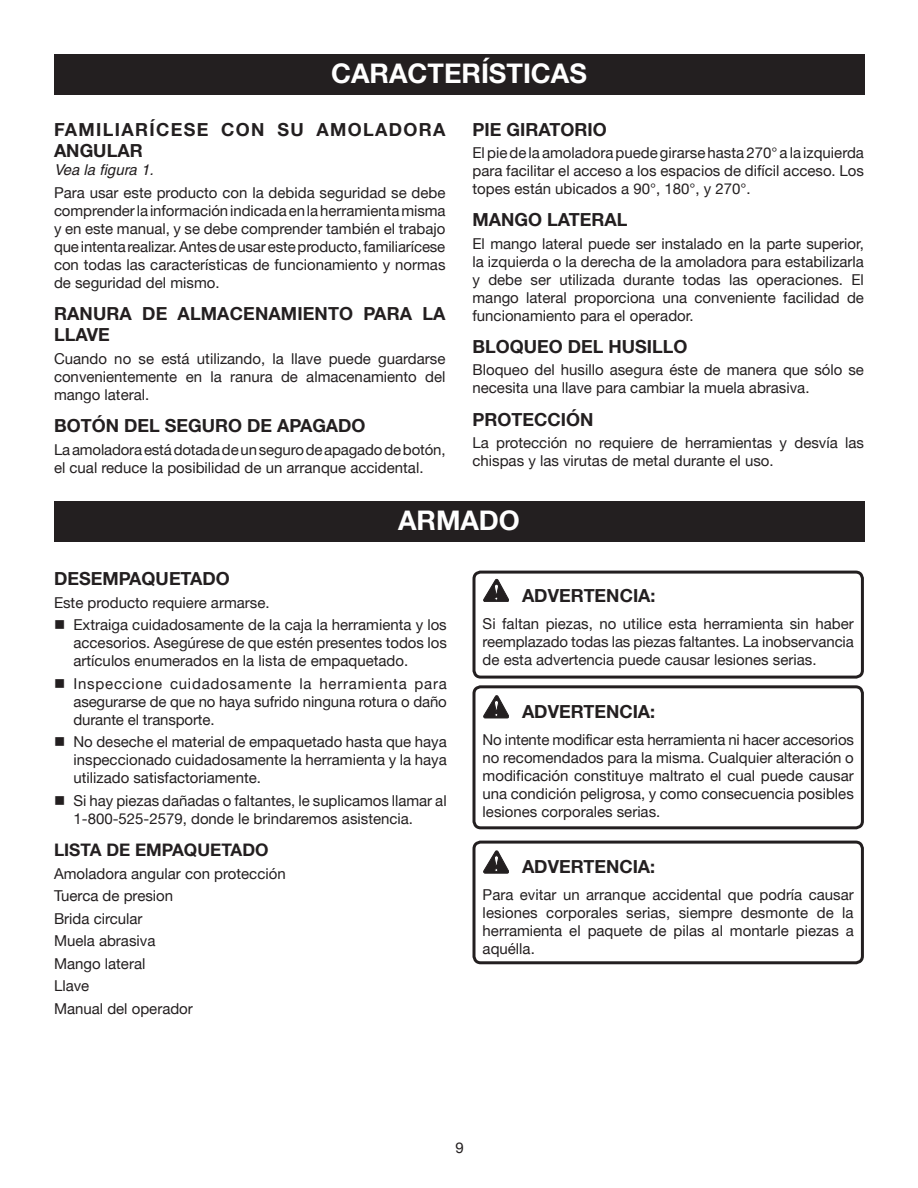
<style>
.page{position:relative;width:918px;height:1188px;background:#fff}
.page>*{position:absolute;margin:0;border:0;box-sizing:border-box;transform-origin:0 0}
.t1{font:700 27px "Helvetica Neue";color:#fff}
.t2{font:700 18px/21.6px "Helvetica Neue";color:#231f20}
.t3{font:700 18px/21.6px "Helvetica Neue";letter-spacing:.075em;color:#231f20}
.t4{font:700 17.25px "Helvetica Neue";color:#231f20}
.t5{font:15px/18px "Helvetica Neue";color:#231f20;text-align:justify}
.t6{font:italic 15px "Helvetica";color:#231f20}
</style>
<div class="page">
<div style="left:54px;top:54px;width:811px;height:40px;background:#231f20"></div>
<svg style="left:472px;top:570px;width:392px;height:107px"></svg>
<svg style="left:472px;top:685px;width:392px;height:143px"></svg>
<svg style="left:472px;top:840px;width:392px;height:123px"></svg>
<svg style="left:484px;top:696px;width:25px;height:22px"></svg>
<svg style="left:484px;top:851px;width:25px;height:22px"></svg>
<div style="left:54px;top:501px;width:811px;height:40px;background:#231f20"></div>
<h1 class="t1" style="left:331px;top:56px;width:257px">CARACTERÍSTICAS</h1>
<p class="t3" style="left:54px;top:118px;width:393px">FAMILIARÍCESE CON SU AMOLADORA<br>ANGULAR</p>
<p class="t6" style="left:54px;top:161px;width:101px">Vea la figura 1.</p>
<p class="t5" style="left:54px;top:183px;width:393px">Para usar este producto con la debida seguridad se debe comprender la información indicada en la herramienta misma y en este manual, y se debe comprender también el trabajo que intenta realizar. Antes de usar este producto, familiarícese con todas las características de funcionamiento y normas de seguridad del mismo.</p>
<p class="t2" style="left:54px;top:302px;width:393px">RANURA DE ALMACENAMIENTO PARA LA<br>LLAVE</p>
<p class="t5" style="left:54px;top:349px;width:393px">Cuando no se está utilizando, la llave puede guardarse convenientemente en la ranura de almacenamiento del mango lateral.</p>
<p class="t2" style="left:54px;top:415px;width:313px">BOTÓN DEL SEGURO DE APAGADO</p>
<p class="t5" style="left:54px;top:440px;width:393px">La amoladora está dotada de un seguro de apagado de botón, el cual reduce la posibilidad de un arranque accidental.</p>
<p class="t2" style="left:472px;top:118px;width:136px">PIE GIRATORIO</p>
<p class="t5" style="left:472px;top:144px;width:393px">El pie de la amoladora puede girarse hasta 270° a la izquierda para facilitar el acceso a los espacios de difícil acceso. Los topes están ubicados a 90°, 180°, y 270°.</p>
<p class="t2" style="left:472px;top:209px;width:156px">MANGO LATERAL</p>
<p class="t5" style="left:472px;top:234px;width:393px">El mango lateral puede ser instalado en la parte superior, la izquierda o la derecha de la amoladora para estabilizarla y debe ser utilizada durante todas las operaciones. El mango lateral proporciona una conveniente facilidad de funcionamiento para el operador.</p>
<p class="t2" style="left:472px;top:335px;width:217px">BLOQUEO DEL HUSILLO</p>
<p class="t5" style="left:472px;top:361px;width:393px">Bloqueo del husillo asegura éste de manera que sólo se necesita una llave para cambiar la muela abrasiva.</p>
<p class="t2" style="left:472px;top:408px;width:122px">PROTECCIÓN</p>
<p class="t5" style="left:472px;top:434px;width:393px">La protección no requiere de herramientas y desvía las chispas y las virutas de metal durante el uso.</p>
<h1 class="t1" style="left:398px;top:504px;width:123px">ARMADO</h1>
<p class="t2" style="left:54px;top:568px;width:177px">DESEMPAQUETADO</p>
<p class="t5" style="left:54px;top:593px;width:217px">Este producto requiere armarse.</p>
<p class="t5" style="left:74px;top:616px;width:375px;text-indent:-20px">■ Extraiga cuidadosamente de la caja la herramienta y los accesorios. Asegúrese de que estén presentes todos los artículos enumerados en la lista de empaquetado.</p>
<p class="t5" style="left:74px;top:674px;width:375px;text-indent:-20px">■ Inspeccione cuidadosamente la herramienta para asegurarse de que no haya sufrido ninguna rotura o daño durante el transporte.</p>
<p class="t5" style="left:74px;top:733px;width:375px;text-indent:-20px">■ No deseche el material de empaquetado hasta que haya inspeccionado cuidadosamente la herramienta y la haya utilizado satisfactoriamente.</p>
<p class="t5" style="left:74px;top:791px;width:375px;text-indent:-20px">■ Si hay piezas dañadas o faltantes, le suplicamos llamar al<br>1-800-525-2579, donde le brindaremos asistencia.</p>
<p class="t4" style="left:54px;top:839px;width:216px">LISTA DE EMPAQUETADO</p>
<p class="t5" style="left:54px;top:862px;width:233px;line-height:22.5px;text-align:left">Amoladora angular con protección<br>Tuerca de presion<br>Brida circular<br>Muela abrasiva<br>Mango lateral<br>Llave<br>Manual del operador</p>
<p class="t2" style="left:522px;top:584px;width:135px">ADVERTENCIA:</p>
<p class="t5" style="left:483px;top:614px;width:373px">Si faltan piezas, no utilice esta herramienta sin haber reemplazado todas las piezas faltantes. La inobservancia de esta advertencia puede causar lesiones serias.</p>
<p class="t2" style="left:522px;top:700px;width:135px">ADVERTENCIA:</p>
<p class="t5" style="left:483px;top:730px;width:373px">No intente modificar esta herramienta ni hacer accesorios no recomendados para la misma. Cualquier alteración o modificación constituye maltrato el cual puede causar una condición peligrosa, y como consecuencia posibles lesiones corporales serias.</p>
<p class="t2" style="left:522px;top:856px;width:135px">ADVERTENCIA:</p>
<p class="t5" style="left:483px;top:886px;width:373px">Para evitar un arranque accidental que podría causar lesiones corporales serias, siempre desmonte de la herramienta el paquete de pilas al montarle piezas a aquélla.</p>
<p class="t5" style="left:456px;top:1139px;width:10px">9</p>
</div>
